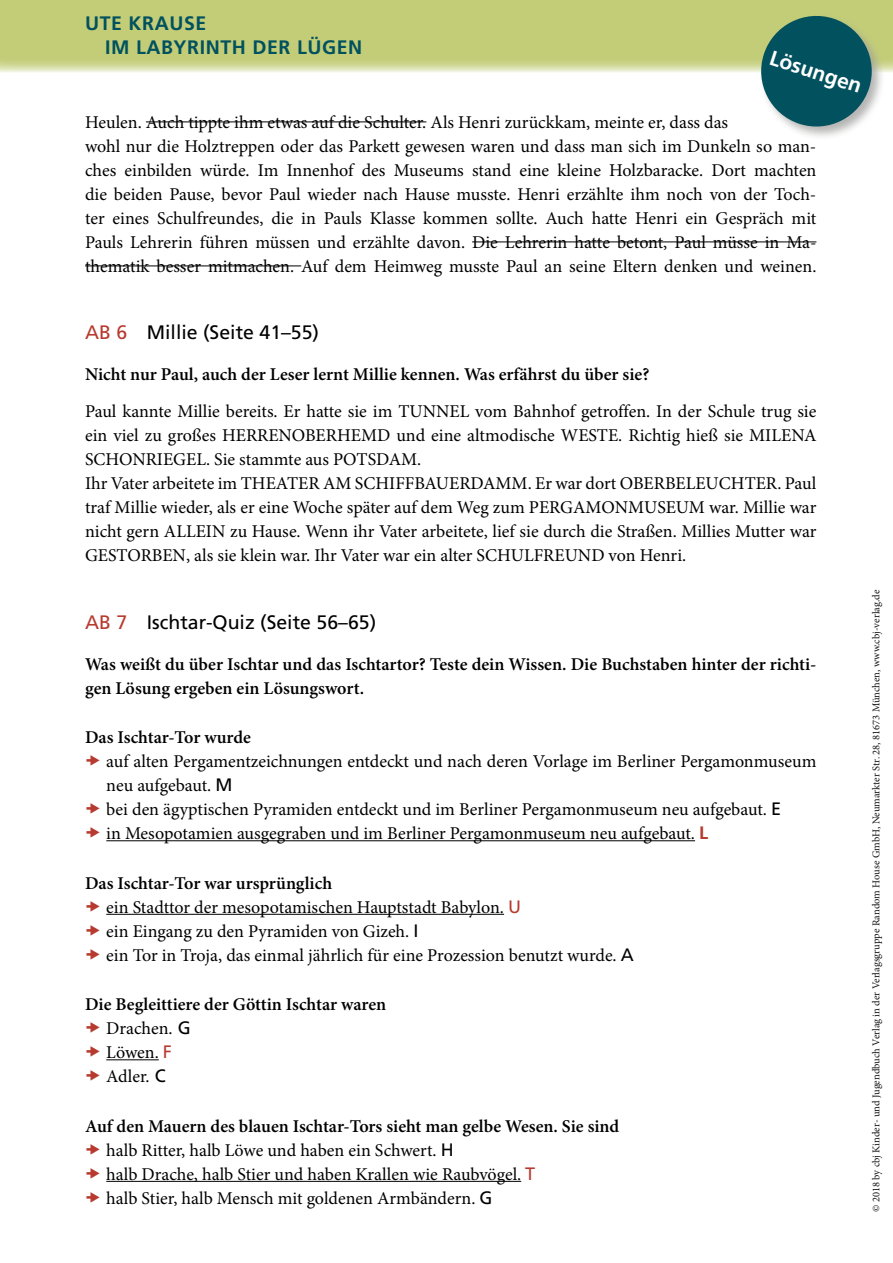
<style>
.page{position:relative;width:893px;height:1263px;background:#fff}
.page>*{position:absolute;margin:0;border:0;box-sizing:border-box;transform-origin:0 0}
.t1{font:700 21px "Frutiger LT Pro";color:#fff}
.t2{font:19.5px "Frutiger LT Pro";color:#000}
.t3{font:700 19.5px/24px "Frutiger LT Pro";letter-spacing:.03em;color:#01515e}
.t4{font:18px/24px "Minion Pro";color:#000}
.t5{font:600 18px/24px "Minion Pro";letter-spacing:-.005em;color:#000}
.t6{font:10.5px "Minion Pro";color:#131313}
.s1{color:#b73a2f}
.s2{font-family:"Frutiger LT Pro"}
.s3{font-family:"Frutiger LT Pro";font-weight:700;color:#b73a2f}
.s4{font-weight:600}
.s5{font-family:"Frutiger LT Pro";color:#b73a2f}
.s6{font-weight:400}
.s7{font-family:"Frutiger LT Pro";font-weight:400}
.s8{font-family:"Frutiger LT Pro";font-weight:400;color:#b73a2f}
</style>
<div class="page">
<div style="left:0;top:0;width:893px;height:72px;background:#c3cd78"></div>
<div style="left:759px;top:14px;width:127px;height:127px;background:#9d9d9c;opacity:.75"></div>
<svg style="left:754px;top:14px;width:124px;height:119px"></svg>
<hr style="left:106px;top:840px;width:589px;height:1px;background:#000">
<hr style="left:106px;top:914px;width:398px;height:1px;background:#000">
<hr style="left:106px;top:1059px;width:53px;height:1px;background:#000">
<hr style="left:106px;top:1181px;width:415px;height:1px;background:#000">
<hr style="left:146px;top:121px;width:280px;height:1px;background:#000">
<hr style="left:472px;top:241px;width:344px;height:1px;background:#000">
<hr style="left:85px;top:265px;width:216px;height:1px;background:#000">
<p class="t3" style="left:105px;top:12px;width:259px;text-indent:-20px">UTE KRAUSE<br>IM LABYRINTH DER LÜGEN</p>
<p class="t1" style="left:774px;top:45px;width:97px;rotate:18deg">Lösungen</p>
<p class="t4" style="left:85px;top:110px;width:733px">Heulen. Auch tippte ihm etwas auf die Schulter. Als Henri zurückkam, meinte er, dass das<br>wohl nur die Holztreppen oder das Parkett gewesen waren und dass man sich im Dunkeln so man&shy;ches einbilden würde. Im Innenhof des Museums stand eine kleine Holzbaracke. Dort machten die beiden Pause, bevor Paul wieder nach Hause musste. Henri erzählte ihm noch von der Toch&shy;ter eines Schulfreundes, die in Pauls Klasse kommen sollte. Auch hatte Henri ein Gespräch mit Pauls Lehrerin führen müssen und erzählte davon. Die Lehrerin hatte betont, Paul müsse in Ma&shy;thematik besser mitmachen. Auf dem Heimweg musste Paul an seine Eltern denken und weinen.</p>
<p class="t2" style="left:85px;top:321px;width:236px"><span class="s1">AB 6</span> Millie (Seite 41–55)</p>
<p class="t5" style="left:85px;top:363px;width:566px">Nicht nur Paul, auch der Leser lernt Millie kennen. Was erfährst du über sie?</p>
<p class="t4" style="left:85px;top:399px;width:733px">Paul kannte Millie bereits. Er hatte sie im TUNNEL vom Bahnhof getroffen. In der Schule trug sie ein viel zu großes HERRENOBERHEMD und eine altmodische WESTE. Richtig hieß sie MILENA SCHONRIEGEL. Sie stammte aus POTSDAM.<br>Ihr Vater arbeitete im THEATER AM SCHIFFBAUERDAMM. Er war dort OBERBELEUCHTER. Paul traf Millie wieder, als er eine Woche später auf dem Weg zum PERGAMONMUSEUM war. Millie war nicht gern ALLEIN zu Hause. Wenn ihr Vater arbeitete, lief sie durch die Straßen. Millies Mutter war GESTORBEN, als sie klein war. Ihr Vater war ein alter SCHULFREUND von Henri.</p>
<p class="t2" style="left:85px;top:610px;width:293px"><span class="s1">AB 7</span> Ischtar-Quiz (Seite 56–65)</p>
<p class="t5" style="left:85px;top:652px;width:733px">Was weißt du über Ischtar und das Ischtartor? Teste dein Wissen. Die Buchstaben hinter der richti&shy;gen Lösung ergeben ein Lösungswort.</p>
<p class="t5" style="left:85px;top:725px;width:168px">Das Ischtar-Tor wurde</p>
<p class="t4" style="left:106px;top:750px;width:712px">auf alten Pergamentzeichnungen entdeckt und nach deren Vorlage im Berliner Pergamonmuseum neu aufgebaut. <span class="s2">M<br></span>bei den ägyptischen Pyramiden entdeckt und im Berliner Pergamonmuseum neu aufgebaut. <span class="s2">E<br></span>in Mesopotamien ausgegraben und im Berliner Pergamonmuseum neu aufgebaut. <span class="s3">L</span></p>
<p class="t4" style="left:106px;top:871px;width:529px;text-indent:-21px"><span class="s4">Das Ischtar-Tor war ursprünglich<br></span>ein Stadttor der mesopotamischen Hauptstadt Babylon. <span class="s5">U<br></span>ein Eingang zu den Pyramiden von Gizeh. <span class="s2">I<br></span>ein Tor in Troja, das einmal jährlich für eine Prozession benutzt wurde. <span class="s2">A</span></p>
<p class="t5" style="left:106px;top:992px;width:281px;text-indent:-21px">Die Begleittiere der Göttin Ischtar waren<br><span class="s6">Drachen.</span> <span class="s7">G<br></span><span class="s6">Löwen.</span> <span class="s8">F<br></span><span class="s6">Adler.</span> <span class="s7">C</span></p>
<p class="t4" style="left:106px;top:1114px;width:514px;text-indent:-21px"><span class="s4">Auf den Mauern des blauen Ischtar-Tors sieht man gelbe Wesen. Sie sind </span>halb Ritter, halb Löwe und haben ein Schwert. <span class="s2">H<br></span>halb Drache, halb Stier und haben Krallen wie Raubvögel. <span class="s5">T<br></span>halb Stier, halb Mensch mit goldenen Armbändern. <span class="s2">G</span></p>
<p class="t6" style="left:869px;top:1212px;width:624px;rotate:-90deg">© 2018 by cbj Kinder- und Jugendbuch Verlag in der Verlagsgruppe Random House GmbH, Neumarkter Str. 28, 81673 München, www.cbj-verlag.de</p>
</div>
